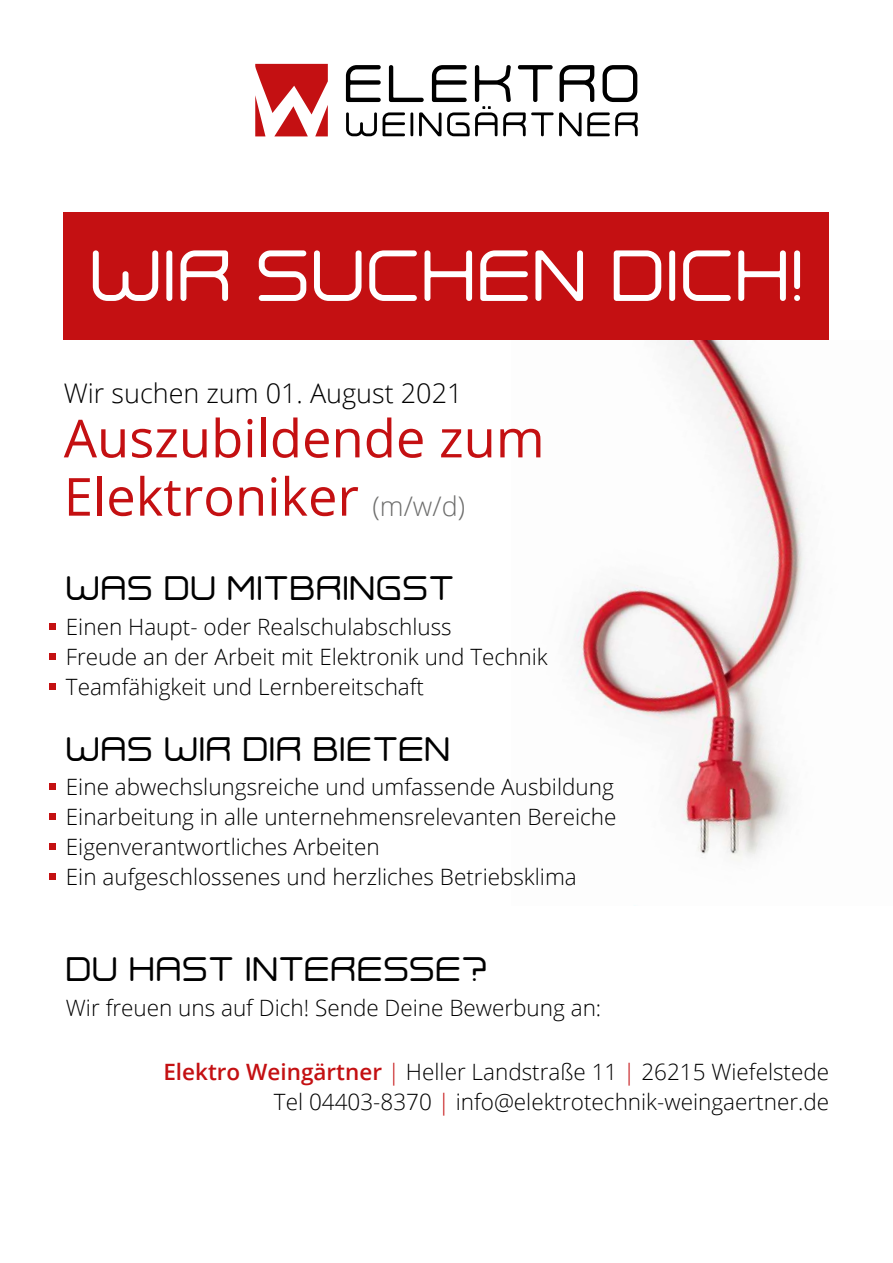
<style>
.page{position:relative;width:893px;height:1263px;background:#fff}
.page>*{position:absolute;margin:0;border:0;box-sizing:border-box;transform-origin:0 0}
.t1{font:79.5px "Helios Rounded";letter-spacing:.02em;color:#fff}
.t2{font:52.5px/58.3px "Open Sans";color:#c41012}
.t3{font:37.5px "Helios Rounded";letter-spacing:.025em;color:#000}
.t4{font:300 27px "Open Sans";color:#000}
.t5{font:300 22.5px/30px "Open Sans";color:#000}
.s1{font-weight:300;font-size:27px;color:#6e6e6d}
.s2{font-weight:600;color:#c41012}
.s3{color:#c41012}
</style>
<div class="page">
<img style="left:573px;top:340px;width:233px;height:566px">
<div style="left:64px;top:213px;width:765px;height:127px;background:#c41012"></div>
<svg style="left:346px;top:65px;width:292px;height:71px"></svg>
<svg style="left:255px;top:64px;width:73px;height:72px"></svg>
<svg style="left:49px;top:623px;width:6px;height:6px"></svg>
<svg style="left:49px;top:653px;width:6px;height:6px"></svg>
<svg style="left:49px;top:683px;width:6px;height:6px"></svg>
<div style="left:49px;top:783px;width:6px;height:7px;background:#c41012"></div>
<div style="left:49px;top:813px;width:6px;height:7px;background:#c41012"></div>
<div style="left:49px;top:843px;width:6px;height:7px;background:#c41012"></div>
<div style="left:49px;top:873px;width:6px;height:7px;background:#c41012"></div>
<h1 class="t1" style="left:90px;top:227px;width:715px">WIR SUCHEN DICH!</h1>
<p class="t4" style="left:64px;top:383px;width:400px">Wir suchen zum 01. August 2021</p>
<h2 class="t2" style="left:64px;top:410px;width:482px">Auszubildende zum<br>Elektroniker <span class="s1">(m/w/d)</span></h2>
<h3 class="t3" style="left:66px;top:565px;width:390px">WAS DU MITBRINGST</h3>
<p class="t5" style="left:66px;top:614px;width:483px">Einen Haupt- oder Realschulabschluss<br>Freude an der Arbeit mit Elektronik und Technik<br>Teamfähigkeit und Lernbereitschaft</p>
<h3 class="t3" style="left:66px;top:726px;width:386px">WAS WIR DIR BIETEN</h3>
<p class="t5" style="left:66px;top:774px;width:552px">Eine abwechslungsreiche und umfassende Ausbildung Einarbeitung in alle unternehmensrelevanten Bereiche Eigenverantwortliches Arbeiten<br>Ein aufgeschlossenes und herzliches Betriebsklima</p>
<h3 class="t3" style="left:66px;top:946px;width:423px">DU HAST INTERESSE?</h3>
<p class="t5" style="left:66px;top:995px;width:537px">Wir freuen uns auf Dich! Sende Deine Bewerbung an:</p>
<p class="t5" style="left:163px;top:1059px;width:667px;text-align:right"><span class="s2">Elektro Weingärtner</span> <span class="s3">|</span> Heller Landstraße 11 <span class="s3">|</span> 26215 Wiefelstede<br>Tel 04403-8370 <span class="s3">|</span> info@elektrotechnik-weingaertner.de</p>
</div>
